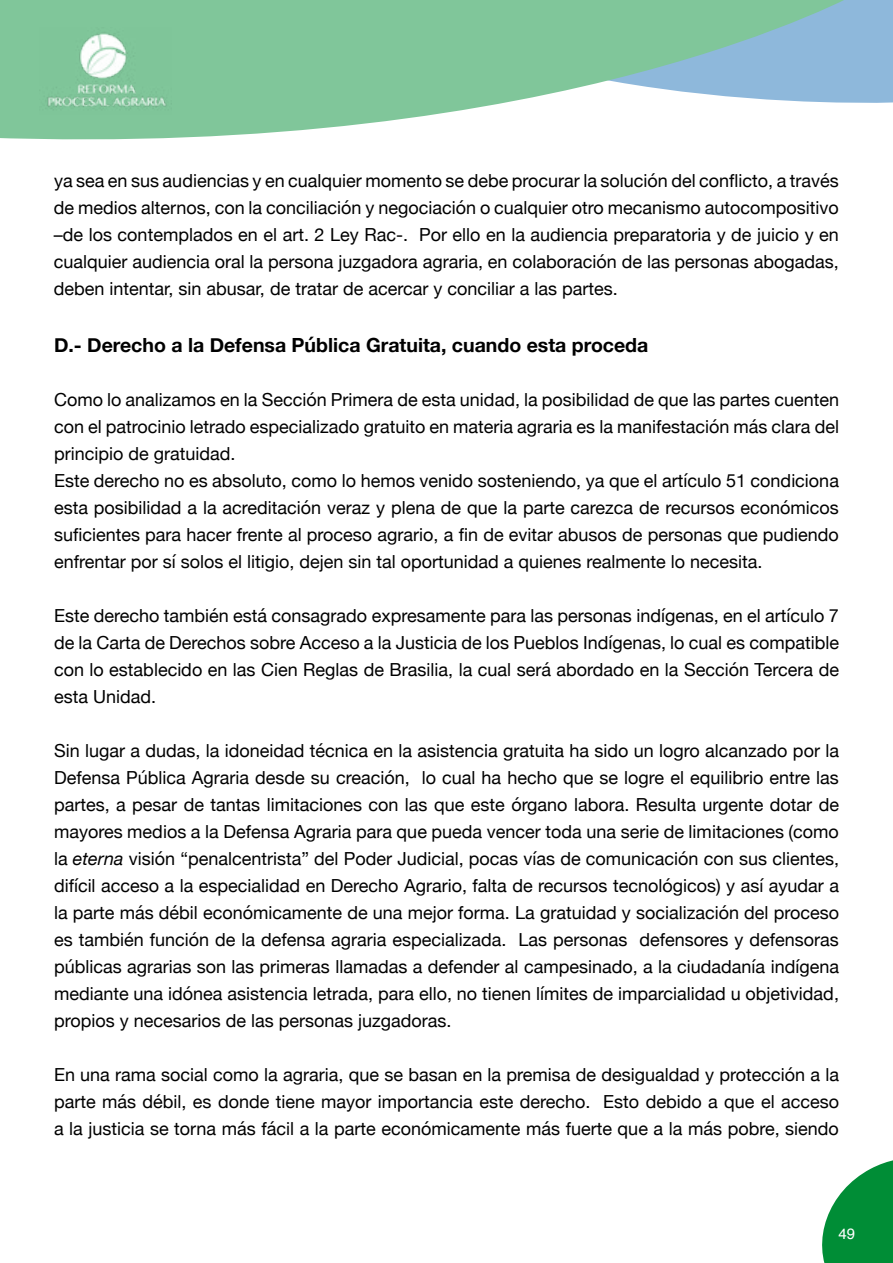
<style>
.page{position:relative;width:893px;height:1263px;background:#fff}
.page>*{position:absolute;margin:0;border:0;box-sizing:border-box;transform-origin:0 0}
.t1{font:700 19.5px "Helvetica Neue";color:#000}
.t2{font:18px/27px "Helvetica Neue";color:#000;text-align:justify}
.t3{font:15px "Helvetica";color:#fff}
.s1{font-style:italic}
</style>
<div class="page">
<div style="left:862px;top:0;width:31px;height:103px;background:#8eb8db"></div>
<svg style="left:0;top:0;width:862px;height:140px;fill:#80c69a"></svg>
<img style="left:40px;top:28px;width:132px;height:87px">
<svg style="left:822px;top:1160px;width:71px;height:103px"></svg>
<p class="t2" style="left:54px;top:168px;width:786px">ya sea en sus audiencias y en cualquier momento se debe procurar la solución del conflicto, a través de medios alternos, con la conciliación y negociación o cualquier otro mecanismo autocompositivo –de los contemplados en el art. 2 Ley Rac-. Por ello en la audiencia preparatoria y de juicio y en cualquier audiencia oral la persona juzgadora agraria, en colaboración de las personas abogadas, deben intentar, sin abusar, de tratar de acercar y conciliar a las partes.</p>
<p class="t1" style="left:54px;top:329px;width:596px">D.- Derecho a la Defensa Pública Gratuita, cuando esta proceda</p>
<p class="t2" style="left:54px;top:387px;width:786px;text-align:left">Como lo analizamos en la Sección Primera de esta unidad, la posibilidad de que las partes cuenten con el patrocinio letrado especializado gratuito en materia agraria es la manifestación más clara del principio de gratuidad.<br>Este derecho no es absoluto, como lo hemos venido sosteniendo, ya que el artículo 51 condiciona esta posibilidad a la acreditación veraz y plena de que la parte carezca de recursos económicos suficientes para hacer frente al proceso agrario, a fin de evitar abusos de personas que pudiendo enfrentar por sí solos el litigio, dejen sin tal oportunidad a quienes realmente lo necesita.</p>
<p class="t2" style="left:54px;top:603px;width:786px">Este derecho también está consagrado expresamente para las personas indígenas, en el artículo 7 de la Carta de Derechos sobre Acceso a la Justicia de los Pueblos Indígenas, lo cual es compatible con lo establecido en las Cien Reglas de Brasilia, la cual será abordado en la Sección Tercera de esta Unidad.</p>
<p class="t2" style="left:54px;top:738px;width:786px">Sin lugar a dudas, la idoneidad técnica en la asistencia gratuita ha sido un logro alcanzado por la Defensa Pública Agraria desde su creación, lo cual ha hecho que se logre el equilibrio entre las partes, a pesar de tantas limitaciones con las que este órgano labora. Resulta urgente dotar de mayores medios a la Defensa Agraria para que pueda vencer toda una serie de limitaciones (como la <span class="s1">eterna</span> visión “penalcentrista” del Poder Judicial, pocas vías de comunicación con sus clientes, difícil acceso a la especialidad en Derecho Agrario, falta de recursos tecnológicos) y así ayudar a la parte más débil económicamente de una mejor forma. La gratuidad y socialización del proceso es también función de la defensa agraria especializada. Las personas defensores y defensoras públicas agrarias son las primeras llamadas a defender al campesinado, a la ciudadanía indígena mediante una idónea asistencia letrada, para ello, no tienen límites de imparcialidad u objetividad, propios y necesarios de las personas juzgadoras.</p>
<p class="t2" style="left:54px;top:1062px;width:787px">En una rama social como la agraria, que se basan en la premisa de desigualdad y protección a la parte más débil, es donde tiene mayor importancia este derecho. Esto debido a que el acceso a la justicia se torna más fácil a la parte económicamente más fuerte que a la más pobre, siendo</p>
<p class="t3" style="left:838px;top:1222px;width:18px">49</p>
</div>
